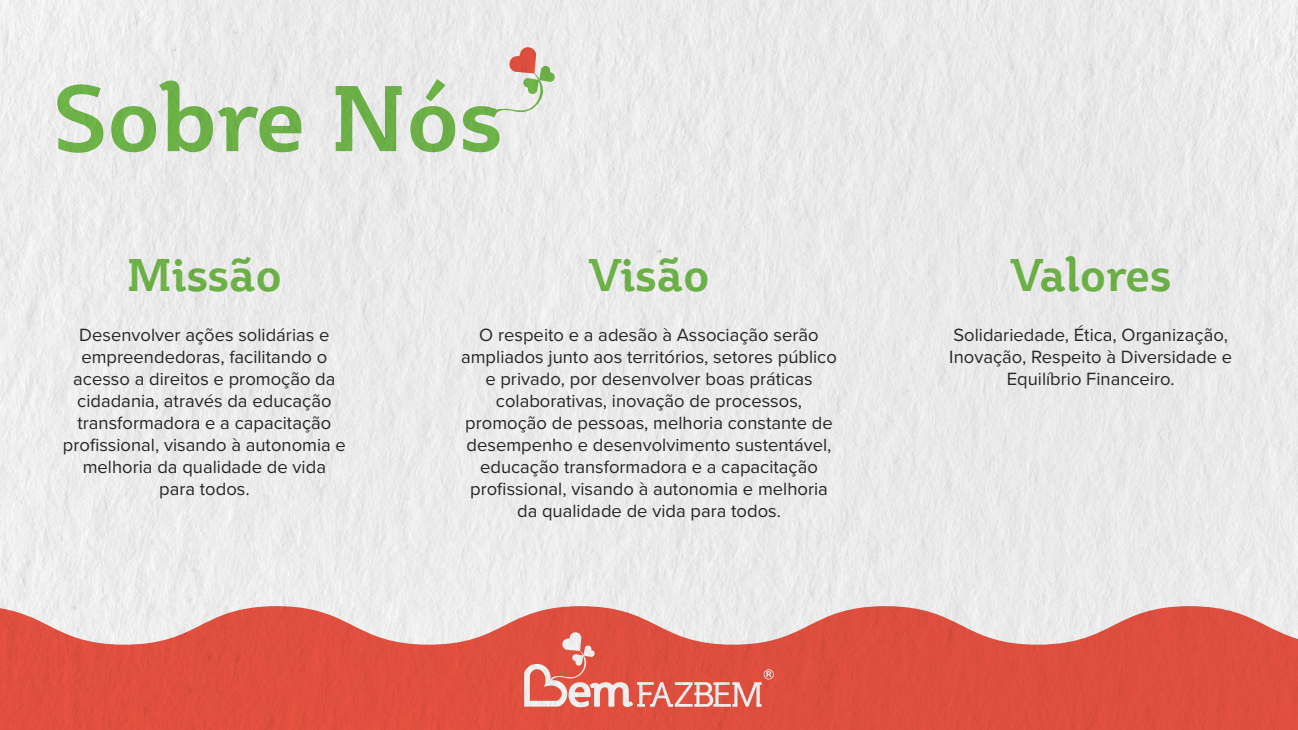
<style>
.page{position:relative;width:1298px;height:730px;background:#fff}
.page>*{position:absolute;margin:0;border:0;box-sizing:border-box;transform-origin:0 0}
.t1{font:700 91.88px "Plume";color:#76c04e}
.t2{font:700 45.5px "Plume";color:#76c04e}
.t3{font:18.38px/22.1px "Proxima Nova";color:#2b2b2b;text-align:center}
</style>
<div class="page">
<img style="left:0;top:0;width:1297px;height:730px">
<h1 class="t1" style="left:55px;top:60px;width:449px">Sobre Nós</h1>
<h2 class="t2" style="left:127px;top:246px;width:157px">Missão</h2>
<h2 class="t2" style="left:588px;top:246px;width:123px">Visão</h2>
<h2 class="t2" style="left:1010px;top:246px;width:163px">Valores</h2>
<p class="t3" style="left:63px;top:323px;width:284px">Desenvolver ações solidárias e empreendedoras, facilitando o acesso a direitos e promoção da cidadania, através da educação transformadora e a capacitação profissional, visando à autonomia e melhoria da qualidade de vida para todos.</p>
<p class="t3" style="left:461px;top:323px;width:377px">O respeito e a adesão à Associação serão ampliados junto aos territórios, setores público e privado, por desenvolver boas práticas colaborativas, inovação de processos, promoção de pessoas, melhoria constante de desempenho e desenvolvimento sustentável, educação transformadora e a capacitação profissional, visando à autonomia e melhoria da qualidade de vida para todos.</p>
<p class="t3" style="left:949px;top:323px;width:284px">Solidariedade, Ética, Organização,<br>Inovação, Respeito à Diversidade e<br>Equilíbrio Financeiro.</p>
</div>
